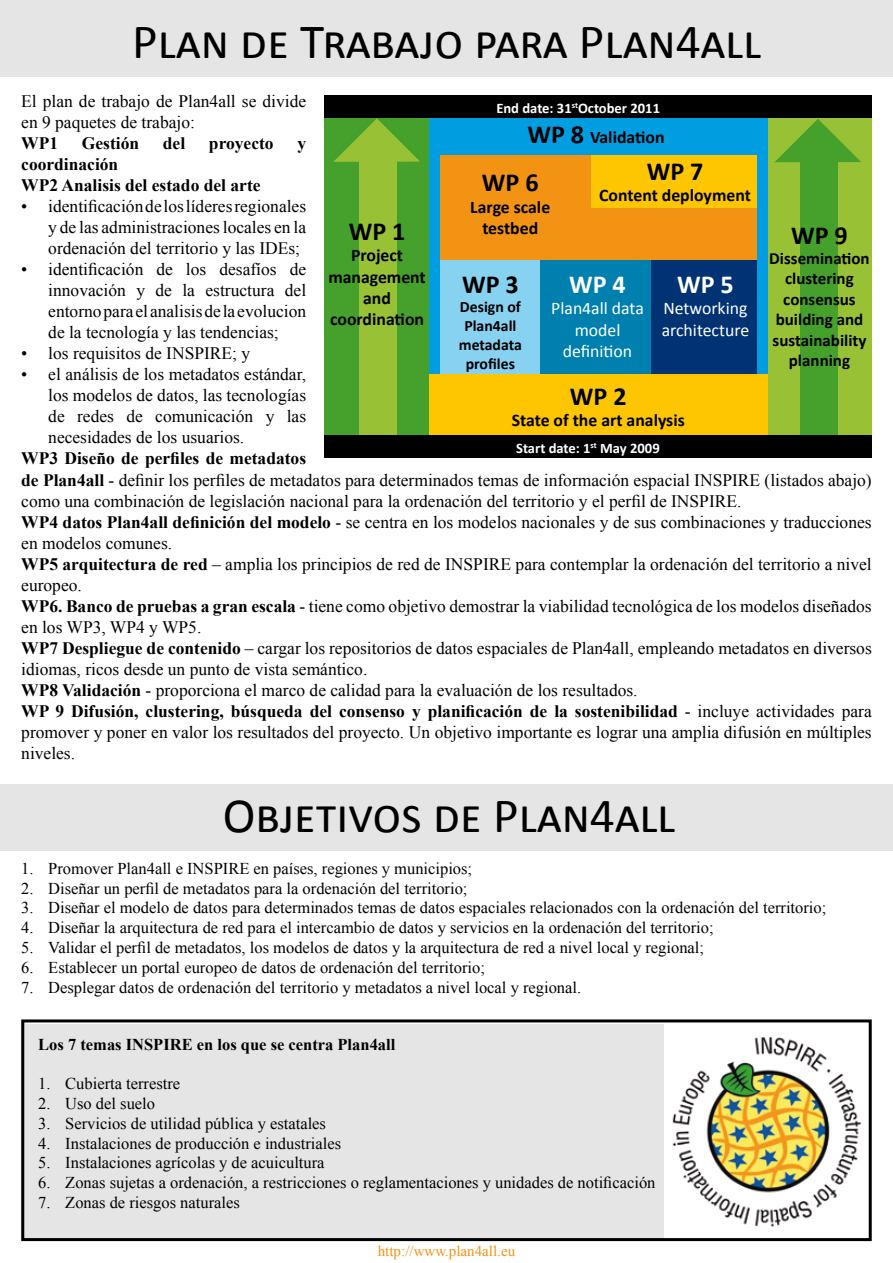
<style>
.page{position:relative;width:893px;height:1263px;background:#fff}
.page>*{position:absolute;margin:0;border:0;box-sizing:border-box;transform-origin:0 0}
.t1{font:49.5px "Calibri";color:#000}
.t2{font:700 26.1px "Calibri";color:#000}
.t3{font:700 26.1px "Calibri";color:#fff}
.t4{font:700 17.7px/21.3px "Calibri";color:#000;text-align:center}
.t5{font:17.7px/21.3px "Calibri";color:#fff;text-align:center}
.t6{font:17.4px/21px "Times New Roman";color:#000;text-align:justify}
.t7{font:700 17.4px/21px "Times New Roman";color:#000}
.t8{font:700 16.95px/20.4px "Calibri";color:#000;text-align:center}
.t9{font:16.5px "Times New Roman";color:#000}
.t10{font:700 16.5px "Times New Roman";color:#000}
.t11{font:700 15.75px/18.9px "Calibri";color:#000;text-align:center}
.t12{font:15px "Times New Roman";color:#f29313}
.t13{font:700 14.55px "Calibri";color:#fff}
.s1{font-size:26.1px}
.s2{font-weight:700}
</style>
<div class="page">
<div style="left:324px;top:97px;width:105px;height:340px;background:#45a12b"></div>
<div style="left:767px;top:97px;width:105px;height:340px;background:#99c136"></div>
<div style="left:429px;top:260px;width:111px;height:118px;background:#87d1f1"></div>
<div style="left:540px;top:260px;width:113px;height:118px;background:#0080ae"></div>
<div style="left:651px;top:260px;width:116px;height:118px;background:#003274"></div>
<div style="left:429px;top:112px;width:338px;height:59px;background:#009ee0"></div>
<div style="left:429px;top:155px;width:162px;height:104px;background:#f29313"></div>
<div style="left:591px;top:155px;width:176px;height:73px;background:#fdc600"></div>
<div style="left:429px;top:208px;width:338px;height:52px;background:#f29313"></div>
<div style="left:429px;top:374px;width:338px;height:62px;background:#fdc600"></div>
<div style="left:359px;top:139px;width:38px;height:301px;background:#99c136"></div>
<svg style="left:333px;top:118px;width:87px;height:44px"></svg>
<div style="left:800px;top:142px;width:37px;height:295px;background:#45a12b"></div>
<svg style="left:775px;top:119px;width:86px;height:43px"></svg>
<div style="left:757px;top:140px;width:10px;height:234px;background:#009ee0"></div>
<div style="left:429px;top:140px;width:11px;height:234px;background:#009ee0"></div>
<div style="left:324px;top:436px;width:548px;height:22px;background:#000"></div>
<div style="left:324px;top:95px;width:548px;height:22px;background:#000"></div>
<div style="left:21px;top:1024px;width:652px;height:216px;background:#e5e5e6"></div>
<div style="left:0;top:0;width:893px;height:77px;background:#e5e5e6"></div>
<div style="left:0;top:784px;width:893px;height:66px;background:#e5e5e6"></div>
<img style="left:664px;top:1024px;width:208px;height:218px">
<div style="left:21px;top:1019px;width:851px;height:222px;border:3px solid #000"></div>
<h1 class="t1" style="left:132px;top:11px;width:630px">Plan de Trabajo para Plan4all</h1>
<p class="t6" style="left:21px;top:90px;width:286px">El plan de trabajo de Plan4all se divide en 9 paquetes de trabajo:</p>
<p class="t7" style="left:21px;top:132px;width:38px">WP1</p>
<p class="t7" style="left:82px;top:132px;width:59px">Gestión</p>
<p class="t7" style="left:163px;top:132px;width:24px">del</p>
<p class="t7" style="left:209px;top:132px;width:66px">proyecto</p>
<p class="t7" style="left:297px;top:132px;width:10px">y</p>
<p class="t7" style="left:21px;top:153px;width:241px">coordinación<br>WP2 Analisis del estado del arte</p>
<p class="t6" style="left:48px;top:195px;width:259px;text-indent:-27px">• identificación de los líderes regionales y de las administraciones locales en la ordenación del territorio y las IDEs;</p>
<p class="t6" style="left:48px;top:258px;width:259px;text-indent:-27px">• identificación de los desafíos de innovación y de la estructura del entorno para el analisis de la evolucion de la tecnología y las tendencias;</p>
<p class="t6" style="left:21px;top:342px;width:230px">• los requisitos de INSPIRE; y</p>
<p class="t6" style="left:48px;top:363px;width:259px;text-indent:-27px">• el análisis de los metadatos estándar, los modelos de datos, las tecnologías de redes de comunicación y las necesidades de los usuarios.</p>
<p class="t7" style="left:21px;top:447px;width:286px">WP3 Diseño de perfiles de metadatos</p>
<h2 class="t2" style="left:349px;top:215px;width:58px">WP 1</h2>
<p class="t4" style="left:328px;top:245px;width:99px">Project management and coordination</p>
<p class="t13" style="left:496px;top:98px;width:165px">End date: 31<sup>st</sup>October 2011</p>
<p class="t4" style="left:527px;top:127px;width:139px"><span class="s1">WP 8</span> Validation</p>
<h2 class="t2" style="left:482px;top:166px;width:58px">WP 6</h2>
<p class="t4" style="left:470px;top:196px;width:81px">Large scale testbed</p>
<h2 class="t2" style="left:647px;top:155px;width:58px">WP 7</h2>
<p class="t4" style="left:599px;top:185px;width:153px">Content deployment</p>
<h2 class="t2" style="left:462px;top:268px;width:58px">WP 3</h2>
<p class="t11" style="left:459px;top:297px;width:64px">Design of<br>Plan4all metadata profiles</p>
<h2 class="t3" style="left:569px;top:268px;width:58px">WP 4</h2>
<p class="t5" style="left:551px;top:298px;width:94px">Plan4all data model definition</p>
<h2 class="t3" style="left:677px;top:268px;width:58px">WP 5</h2>
<p class="t5" style="left:662px;top:298px;width:89px;text-align:left">Networking architecture</p>
<h2 class="t2" style="left:570px;top:379px;width:58px">WP 2</h2>
<p class="t4" style="left:512px;top:410px;width:175px">State of the art analysis</p>
<p class="t13" style="left:516px;top:439px;width:145px">Start date: 1<sup>st</sup> May 2009</p>
<h2 class="t2" style="left:791px;top:218px;width:58px">WP 9</h2>
<p class="t8" style="left:769px;top:248px;width:102px">Dissemination clustering consensus building and sustainability planning</p>
<p class="t6" style="left:21px;top:470px;width:852px;text-align:left"><span class="s2">de Plan4all</span> - definir los perfiles de metadatos para determinados temas de información espacial INSPIRE (listados abajo) como una combinación de legislación nacional para la ordenación del territorio y el perfil de INSPIRE.<br><span class="s2">WP4 datos Plan4all definición del modelo</span> - se centra en los modelos nacionales y de sus combinaciones y traducciones en modelos comunes.<br><span class="s2">WP5 arquitectura de red</span> – amplia los principios de red de INSPIRE para contemplar la ordenación del territorio a nivel europeo.<br><span class="s2">WP6. Banco de pruebas a gran escala</span> - tiene como objetivo demostrar la viabilidad tecnológica de los modelos diseñados en los WP3, WP4 y WP5.<br><span class="s2">WP7 Despliegue de contenido</span> – cargar los repositorios de datos espaciales de Plan4all, empleando metadatos en diversos idiomas, ricos desde un punto de vista semántico.<br><span class="s2">WP8 Validación</span> - proporciona el marco de calidad para la evaluación de los resultados.<br><span class="s2">WP 9 Difusión, clustering, búsqueda del consenso y planificación de la sostenibilidad</span> - incluye actividades para promover y poner en valor los resultados del proyecto. Un objetivo importante es lograr una amplia difusión en múltiples niveles.</p>
<h1 class="t1" style="left:223px;top:784px;width:454px">Objetivos de Plan4all</h1>
<p class="t9" style="left:21px;top:857px;width:452px">1. Promover Plan4all e INSPIRE en países, regiones y municipios;</p>
<p class="t9" style="left:21px;top:877px;width:448px">2. Diseñar un perfil de metadatos para la ordenación del territorio;</p>
<p class="t9" style="left:21px;top:897px;width:807px">3. Diseñar el modelo de datos para determinados temas de datos espaciales relacionados con la ordenación del territorio;</p>
<p class="t9" style="left:21px;top:917px;width:694px">4. Diseñar la arquitectura de red para el intercambio de datos y servicios en la ordenación del territorio;</p>
<p class="t9" style="left:21px;top:936px;width:684px">5. Validar el perfil de metadatos, los modelos de datos y la arquitectura de red a nivel local y regional;</p>
<p class="t9" style="left:21px;top:956px;width:465px">6. Establecer un portal europeo de datos de ordenación del territorio;</p>
<p class="t9" style="left:21px;top:976px;width:561px">7. Desplegar datos de ordenación del territorio y metadatos a nivel local y regional.</p>
<p class="t10" style="left:38px;top:1032px;width:359px">Los 7 temas INSPIRE en los que se centra Plan4all</p>
<p class="t9" style="left:38px;top:1072px;width:143px">1. Cubierta terrestre</p>
<p class="t9" style="left:38px;top:1092px;width:118px">2. Uso del suelo</p>
<p class="t9" style="left:38px;top:1112px;width:289px">3. Servicios de utilidad pública y estatales</p>
<p class="t9" style="left:38px;top:1132px;width:304px">4. Instalaciones de producción e industriales</p>
<p class="t9" style="left:38px;top:1152px;width:288px">5. Instalaciones agrícolas y de acuicultura</p>
<p class="t9" style="left:38px;top:1171px;width:619px">6. Zonas sujetas a ordenación, a restricciones o reglamentaciones y unidades de notificación</p>
<p class="t9" style="left:38px;top:1191px;width:203px">7. Zonas de riesgos naturales</p>
<p class="t12" style="left:378px;top:1241px;width:139px">http://www.plan4all.eu</p>
</div>
